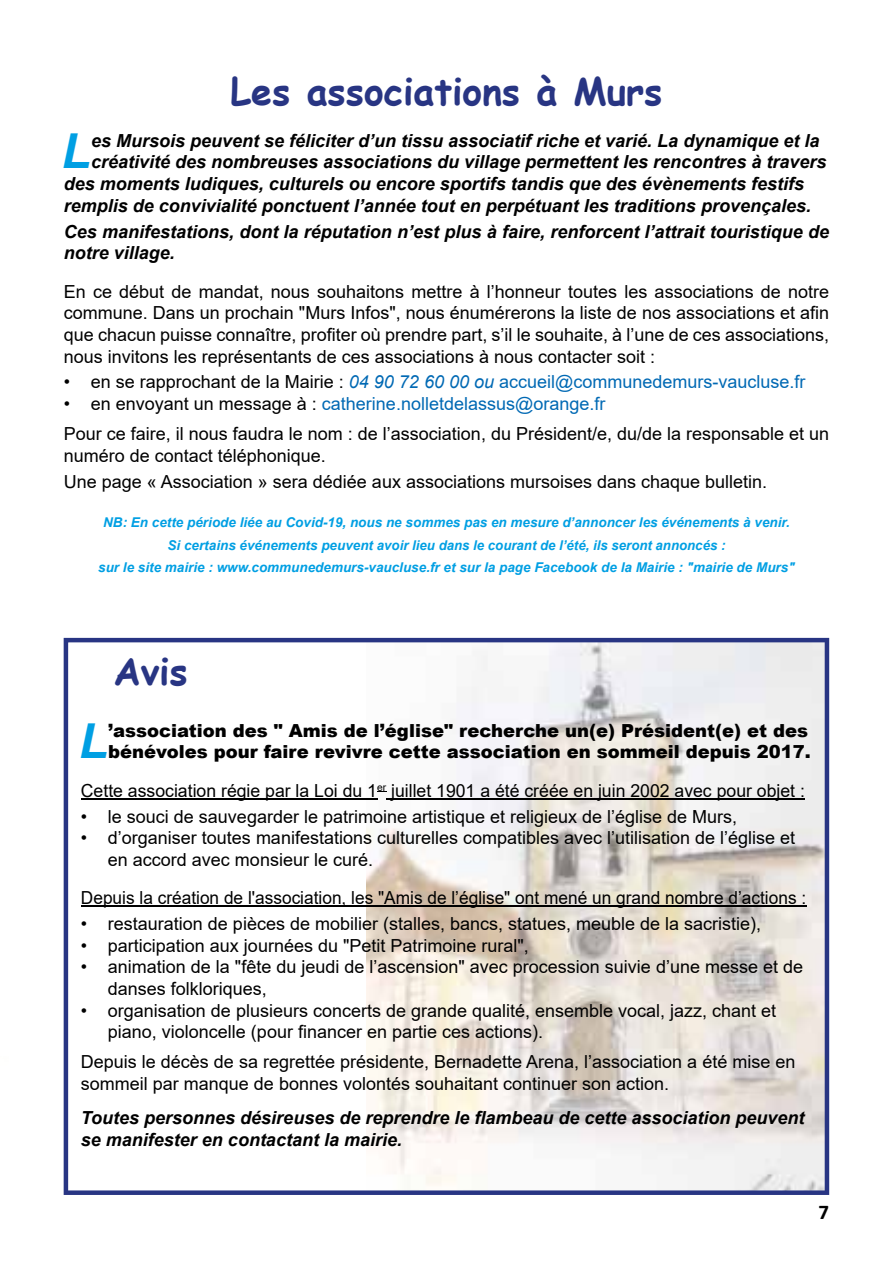
<style>
.page{position:relative;width:893px;height:1263px;background:#fff}
.page>*{position:absolute;margin:0;border:0;box-sizing:border-box;transform-origin:0 0}
.t1{font:italic 700 48.15px "Arial";color:#009fe3}
.t2{font:700 37.5px "Comic Sans MS";color:#283583}
.t3{font:700 21px "Calibri";color:#000}
.t4{font:18px/21.6px "Arial";color:#000}
.t5{font:italic 700 18px/21.6px "Arial";color:#000}
.t6{font:900 18px/21.6px "Arial";color:#000}
.t7{font:18px "Arial";color:#000;scale:.96 1}
.t8{font:18px "Arial";color:#0069b4}
.t9{font:italic 700 13.5px/22.5px "Arial";color:#009fe3;text-align:center}
.s1{color:#000}
.s2{font-style:italic}
.s3{color:#0069b4}
</style>
<div class="page">
<svg style="left:64px;top:638px;width:765px;height:557px"></svg>
<h2 class="t2" style="left:231px;top:64px;width:433px">Les associations à Murs</h2>
<h1 class="t1" style="left:62px;top:119px;width:31px">L</h1>
<p class="t5" style="left:91px;top:130px;width:730px">es Mursois peuvent se féliciter d’un tissu associatif riche et varié. La dynamique et la</p>
<p class="t5" style="left:91px;top:152px;width:737px">créativité des nombreuses associations du village permettent les rencontres à travers</p>
<p class="t5" style="left:64px;top:173px;width:742px">des moments ludiques, culturels ou encore sportifs tandis que des évènements festifs</p>
<p class="t5" style="left:64px;top:195px;width:749px">remplis de convivialité ponctuent l’année tout en perpétuant les traditions provençales.</p>
<p class="t5" style="left:64px;top:221px;width:767px">Ces manifestations, dont la réputation n’est plus à faire, renforcent l’attrait touristique de notre village.</p>
<p class="t4" style="left:64px;top:280px;width:767px;text-align:justify">En ce début de mandat, nous souhaitons mettre à l’honneur toutes les associations de notre commune. Dans un prochain "Murs Infos", nous énumérerons la liste de nos associations et afin que chacun puisse connaître, profiter où prendre part, s’il le souhaite, à l’une de ces associations, nous invitons les représentants de ces associations à nous contacter soit :</p>
<p class="t8" style="left:64px;top:370px;width:743px"><span class="s1">• en se rapprochant de la Mairie :</span> <span class="s2">04 90 72 60 00 ou</span> accueil@communedemurs-vaucluse.fr</p>
<p class="t4" style="left:64px;top:388px;width:767px;line-height:30.2px">• en envoyant un message à : <span class="s3">catherine.nolletdelassus@orange.fr<br></span>Pour ce faire, il nous faudra le nom : de l’association, du Président/e, du/de la responsable et un</p>
<p class="t4" style="left:64px;top:442px;width:705px;line-height:25.8px">numéro de contact téléphonique.<br>Une page « Association » sera dédiée aux associations mursoises dans chaque bulletin.</p>
<p class="t9" style="left:98px;top:511px;width:698px">NB: En cette période liée au Covid-19, nous ne sommes pas en mesure d’annoncer les événements à venir.<br>Si certains événements peuvent avoir lieu dans le courant de l’été, ils seront annoncés :<br>sur le site mairie : www.communedemurs-vaucluse.fr et sur la page Facebook de la Mairie : "mairie de Murs"</p>
<h2 class="t2" style="left:113px;top:644px;width:76px">Avis</h2>
<h1 class="t1" style="left:79px;top:709px;width:31px">L</h1>
<p class="t6" style="left:108px;top:719px;width:704px">’association des " Amis de l’église" recherche un(e) Président(e) et des bénévoles pour faire revivre cette association en sommeil depuis 2017.</p>
<p class="t4" style="left:81px;top:779px;width:725px">Cette association régie par la Loi du 1<sup>er</sup> juillet 1901 a été créée en juin 2002 avec pour objet :</p>
<p class="t4" style="left:81px;top:805px;width:658px">• le souci de sauvegarder le patrimoine artistique et religieux de l’église de Murs,</p>
<p class="t4" style="left:108px;top:827px;width:689px;text-indent:-27px">• d’organiser toutes manifestations culturelles compatibles avec l’utilisation de l’église et en accord avec monsieur le curé.</p>
<p class="t7" style="left:81px;top:886px;width:757px">Depuis la création de l'association, les "Amis de l’église" ont mené un grand nombre d’actions :</p>
<p class="t4" style="left:81px;top:913px;width:682px">• restauration de pièces de mobilier (stalles, bancs, statues, meuble de la sacristie),</p>
<p class="t4" style="left:81px;top:934px;width:449px">• participation aux journées du "Petit Patrimoine rural",</p>
<p class="t4" style="left:108px;top:956px;width:697px;text-indent:-27px">• animation de la "fête du jeudi de l’ascension" avec procession suivie d’une messe et de danses folkloriques,</p>
<p class="t4" style="left:108px;top:999px;width:670px;text-indent:-27px">• organisation de plusieurs concerts de grande qualité, ensemble vocal, jazz, chant et piano, violoncelle (pour financer en partie ces actions).</p>
<p class="t4" style="left:81px;top:1051px;width:716px">Depuis le décès de sa regrettée présidente, Bernadette Arena, l’association a été mise en sommeil par manque de bonnes volontés souhaitant continuer son action.</p>
<p class="t5" style="left:81px;top:1108px;width:725px">Toutes personnes désireuses de reprendre le flambeau de cette association peuvent se manifester en contactant la mairie.</p>
<p class="t3" style="left:818px;top:1197px;width:12px">7</p>
</div>
